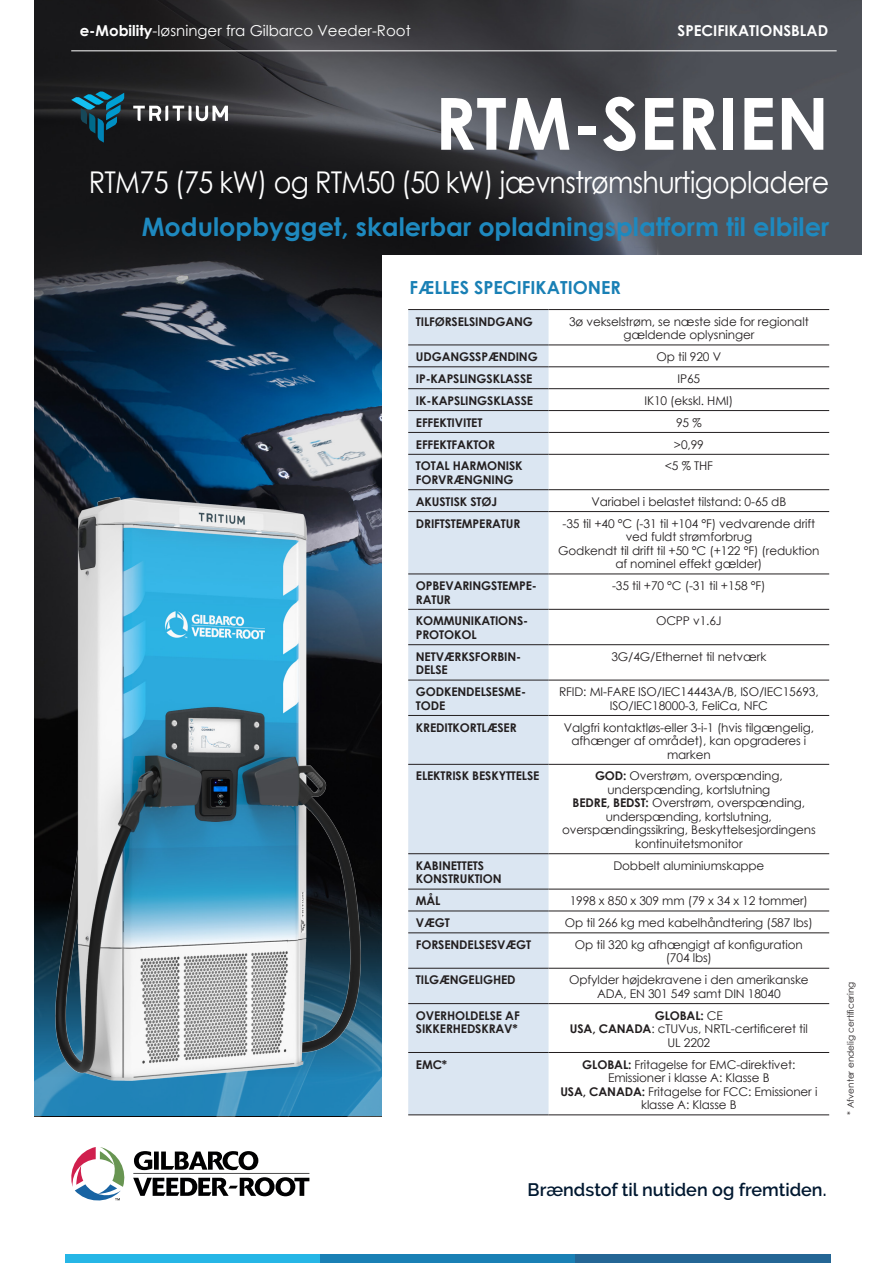
<style>
.page{position:relative;width:893px;height:1263px;background:#fff}
.page>*{position:absolute;margin:0;border:0;box-sizing:border-box;transform-origin:0 0}
.t1{font:700 72px "Century Gothic";color:#fff}
.t2{font:30px "Century Gothic";letter-spacing:-.025em;color:#fff;scale:.9 1}
.t3{font:700 25.5px "Century Gothic";color:#1e89bf}
.t4{font:600 18px "Raleway";color:#001830}
.t5{font:700 18px "Century Gothic";color:#1980b5}
.t6{font:15px "Century Gothic";color:#fff}
.t7{font:700 15px "Century Gothic";color:#fff}
.t8{font:12px/13.5px "Century Gothic";letter-spacing:-.01em;color:#231f20;text-align:center}
.t9{font:700 12px/13.5px "Century Gothic";letter-spacing:-.01em;color:#231f20}
.t10{font:9px "Century Gothic";color:#231f20}
.s1{font-weight:700}
.s2{font-weight:400}
</style>
<div class="page">
<img style="left:34px;top:0;width:827px;height:861px">
<hr style="left:71px;top:51px;width:766px;height:1px;background:#fff">
<svg style="left:71px;top:1147px;width:238px;height:53px"></svg>
<div style="left:382px;top:255px;width:500px;height:880px;background:#fff"></div>
<svg style="left:34px;top:861px;width:348px;height:255px;fill:#2083b7"></svg>
<div style="left:66px;top:1254px;width:255px;height:9px;background:#26b6e6"></div>
<div style="left:320px;top:1254px;width:256px;height:9px;background:#1980b5"></div>
<div style="left:576px;top:1254px;width:255px;height:9px;background:#246695"></div>
<img style="left:55px;top:498px;width:306px;height:582px">
<div style="left:408px;top:310px;width:141px;height:804px;background:#dbe6f2"></div>
<hr style="left:408px;top:345px;width:141px;height:1px;background:#231f20">
<hr style="left:549px;top:345px;width:280px;height:1px;background:#231f20">
<hr style="left:408px;top:366px;width:141px;height:1px;background:#231f20">
<hr style="left:549px;top:366px;width:280px;height:1px;background:#231f20">
<hr style="left:408px;top:388px;width:141px;height:1px;background:#231f20">
<hr style="left:549px;top:388px;width:280px;height:1px;background:#231f20">
<hr style="left:408px;top:410px;width:141px;height:1px;background:#231f20">
<hr style="left:549px;top:410px;width:280px;height:1px;background:#231f20">
<hr style="left:408px;top:432px;width:141px;height:1px;background:#231f20">
<hr style="left:549px;top:432px;width:280px;height:1px;background:#231f20">
<hr style="left:408px;top:454px;width:141px;height:1px;background:#231f20">
<hr style="left:549px;top:454px;width:280px;height:1px;background:#231f20">
<hr style="left:408px;top:489px;width:141px;height:1px;background:#231f20">
<hr style="left:549px;top:489px;width:280px;height:1px;background:#231f20">
<hr style="left:408px;top:511px;width:141px;height:1px;background:#231f20">
<hr style="left:549px;top:511px;width:280px;height:1px;background:#231f20">
<hr style="left:408px;top:574px;width:141px;height:1px;background:#231f20">
<hr style="left:549px;top:574px;width:280px;height:1px;background:#231f20">
<hr style="left:408px;top:609px;width:141px;height:1px;background:#231f20">
<hr style="left:549px;top:609px;width:280px;height:1px;background:#231f20">
<hr style="left:408px;top:644px;width:141px;height:1px;background:#231f20">
<hr style="left:408px;top:680px;width:141px;height:1px;background:#231f20">
<hr style="left:549px;top:680px;width:280px;height:1px;background:#231f20">
<hr style="left:408px;top:715px;width:141px;height:1px;background:#231f20">
<hr style="left:549px;top:715px;width:280px;height:1px;background:#231f20">
<hr style="left:408px;top:764px;width:141px;height:1px;background:#231f20">
<hr style="left:549px;top:764px;width:280px;height:1px;background:#231f20">
<hr style="left:408px;top:853px;width:141px;height:1px;background:#231f20">
<hr style="left:549px;top:853px;width:280px;height:1px;background:#231f20">
<hr style="left:408px;top:889px;width:141px;height:1px;background:#231f20">
<hr style="left:549px;top:889px;width:280px;height:1px;background:#231f20">
<hr style="left:408px;top:910px;width:141px;height:1px;background:#231f20">
<hr style="left:549px;top:910px;width:280px;height:1px;background:#231f20">
<hr style="left:408px;top:932px;width:141px;height:1px;background:#231f20">
<hr style="left:549px;top:932px;width:280px;height:1px;background:#231f20">
<hr style="left:408px;top:968px;width:141px;height:1px;background:#231f20">
<hr style="left:549px;top:968px;width:280px;height:1px;background:#231f20">
<hr style="left:408px;top:1003px;width:141px;height:1px;background:#231f20">
<hr style="left:549px;top:1003px;width:280px;height:1px;background:#231f20">
<hr style="left:408px;top:1052px;width:141px;height:1px;background:#231f20">
<hr style="left:549px;top:1052px;width:280px;height:1px;background:#231f20">
<hr style="left:408px;top:1114px;width:141px;height:1px;background:#231f20">
<hr style="left:549px;top:1114px;width:280px;height:1px;background:#231f20">
<hr style="left:549px;top:644px;width:280px;height:1px;background:#231f20">
<hr style="left:549px;top:309px;width:280px;height:1px;background:#231f20">
<hr style="left:408px;top:309px;width:141px;height:1px;background:#231f20">
<svg style="left:133px;top:106px;width:95px;height:15px"></svg>
<svg style="left:71px;top:91px;width:53px;height:52px"></svg>
<p class="t6" style="left:80px;top:20px;width:333px"><span class="s1">e-Mobility</span>-løsninger fra Gilbarco Veeder-Root</p>
<p class="t7" style="left:677px;top:19px;width:152px">SPECIFIKATIONSBLAD</p>
<p class="t1" style="left:435px;top:69px;width:396px">RTM-SERIEN</p>
<p class="t2" style="left:89px;top:161px;width:824px">RTM75 (75 kW) og RTM50 (50 kW) jævnstrømshurtigopladere</p>
<p class="t3" style="left:142px;top:208px;width:689px">Modulopbygget, skalerbar opladningsplatform til elbiler</p>
<p class="t5" style="left:410px;top:274px;width:213px">FÆLLES SPECIFIKATIONER</p>
<p class="t9" style="left:416px;top:314px;width:119px">TILFØRSELSINDGANG</p>
<p class="t8" style="left:569px;top:314px;width:241px">3ø vekselstrøm, se næste side for regionalt gældende oplysninger</p>
<p class="t9" style="left:416px;top:349px;width:123px">UDGANGSSPÆNDING</p>
<p class="t8" style="left:657px;top:350px;width:66px">Op til 920 V</p>
<p class="t9" style="left:416px;top:371px;width:118px">IP-KAPSLINGSKLASSE</p>
<p class="t8" style="left:677px;top:372px;width:24px">IP65</p>
<p class="t9" style="left:416px;top:393px;width:119px">IK-KAPSLINGSKLASSE</p>
<p class="t8" style="left:644px;top:393px;width:90px">IK10 (ekskl. HMI)</p>
<p class="t9" style="left:416px;top:415px;width:68px">EFFEKTIVITET</p>
<p class="t8" style="left:676px;top:415px;width:27px">95 %</p>
<p class="t9" style="left:416px;top:437px;width:81px">EFFEKTFAKTOR</p>
<p class="t8" style="left:674px;top:437px;width:32px">&gt;0,99</p>
<p class="t9" style="left:416px;top:459px;width:108px">TOTAL HARMONISK<br>FORVRÆNGNING</p>
<p class="t8" style="left:665px;top:459px;width:50px">&lt;5 % THF</p>
<p class="t9" style="left:416px;top:494px;width:83px">AKUSTISK STØJ</p>
<p class="t8" style="left:591px;top:494px;width:196px">Variabel i belastet tilstand: 0-65 dB</p>
<p class="t9" style="left:416px;top:516px;width:106px">DRIFTSTEMPERATUR</p>
<p class="t8" style="left:563px;top:516px;width:254px">-35 til +40 °C (-31 til +104 °F) vedvarende drift ved fuldt strømforbrug</p>
<p class="t8" style="left:558px;top:543px;width:263px">Godkendt til drift til +50 °C (+122 °F) (reduktion af nominel effekt gælder)</p>
<p class="t9" style="left:416px;top:578px;width:122px">OPBEVARINGSTEMPE-<br>RATUR</p>
<p class="t8" style="left:612px;top:579px;width:155px">-35 til +70 °C (-31 til +158 °F)</p>
<p class="t9" style="left:416px;top:614px;width:114px">KOMMUNIKATIONS-<br>PROTOKOL</p>
<p class="t8" style="left:656px;top:614px;width:67px">OCPP v1.6J</p>
<p class="t9" style="left:416px;top:649px;width:107px">NETVÆRKSFORBIN-<br>DELSE</p>
<p class="t8" style="left:611px;top:649px;width:157px">3G/4G/Ethernet til netværk</p>
<p class="t9" style="left:416px;top:684px;width:112px">GODKENDELSESME-<br>TODE</p>
<p class="t8" style="left:559px;top:685px;width:261px">RFID: MI-FARE ISO/IEC14443A/B, ISO/IEC15693,<br>ISO/IEC18000-3, FeliCa, NFC</p>
<p class="t9" style="left:416px;top:720px;width:102px">KREDITKORTLÆSER</p>
<p class="t8" style="left:564px;top:720px;width:252px">Valgfri kontaktløs-eller 3-i-1 (hvis tilgængelig, afhænger af området), kan opgraderes i marken</p>
<p class="t9" style="left:416px;top:769px;width:125px">ELEKTRISK BESKYTTELSE</p>
<p class="t8" style="left:595px;top:769px;width:189px"><span class="s1">GOD:</span> Overstrøm, overspænding, underspænding, kortslutning</p>
<p class="t8" style="left:562px;top:796px;width:255px"><span class="s1">BEDRE, BEDST:</span> Overstrøm, overspænding, underspænding, kortslutning, overspændingssikring, Beskyttelsesjordingens kontinuitetsmonitor</p>
<p class="t9" style="left:416px;top:858px;width:87px">KABINETTETS<br>KONSTRUKTION</p>
<p class="t8" style="left:613px;top:858px;width:152px">Dobbelt aluminiumskappe</p>
<p class="t9" style="left:416px;top:893px;width:26px">MÅL</p>
<p class="t8" style="left:570px;top:894px;width:240px">1998 x 850 x 309 mm (79 x 34 x 12 tommer)</p>
<p class="t9" style="left:416px;top:915px;width:35px">VÆGT</p>
<p class="t8" style="left:565px;top:916px;width:250px">Op til 266 kg med kabelhåndtering (587 lbs)</p>
<p class="t9" style="left:416px;top:937px;width:117px">FORSENDELSESVÆGT</p>
<p class="t8" style="left:575px;top:938px;width:229px">Op til 320 kg afhængigt af konfiguration (704 lbs)</p>
<p class="t9" style="left:416px;top:973px;width:101px">TILGÆNGELIGHED</p>
<p class="t8" style="left:569px;top:973px;width:241px">Opfylder højdekravene i den amerikanske<br>ADA, EN 301 549 samt DIN 18040</p>
<p class="t9" style="left:416px;top:1008px;width:105px">OVERHOLDELSE AF<br>SIKKERHEDSKRAV*</p>
<p class="t9" style="left:655px;top:1008px;width:70px">GLOBAL: <span class="s2">CE</span></p>
<p class="t8" style="left:570px;top:1022px;width:239px"><span class="s1">USA, CANADA</span>: cTUVus, NRTL-certificeret til<br>UL 2202</p>
<p class="t9" style="left:416px;top:1057px;width:33px">EMC*</p>
<p class="t8" style="left:582px;top:1057px;width:215px"><span class="s1">GLOBAL:</span> Fritagelse for EMC-direktivet:<br>Emissioner i klasse A: Klasse B</p>
<p class="t8" style="left:560px;top:1084px;width:259px"><span class="s1">USA, CANADA:</span> Fritagelse for FCC: Emissioner i klasse A: Klasse B</p>
<p class="t10" style="left:844px;top:1114px;width:135px;rotate:-90deg">* Afventer endelig certificering</p>
<p class="t4" style="left:528px;top:1179px;width:300px">Brændstof til nutiden og fremtiden.</p>
</div>
